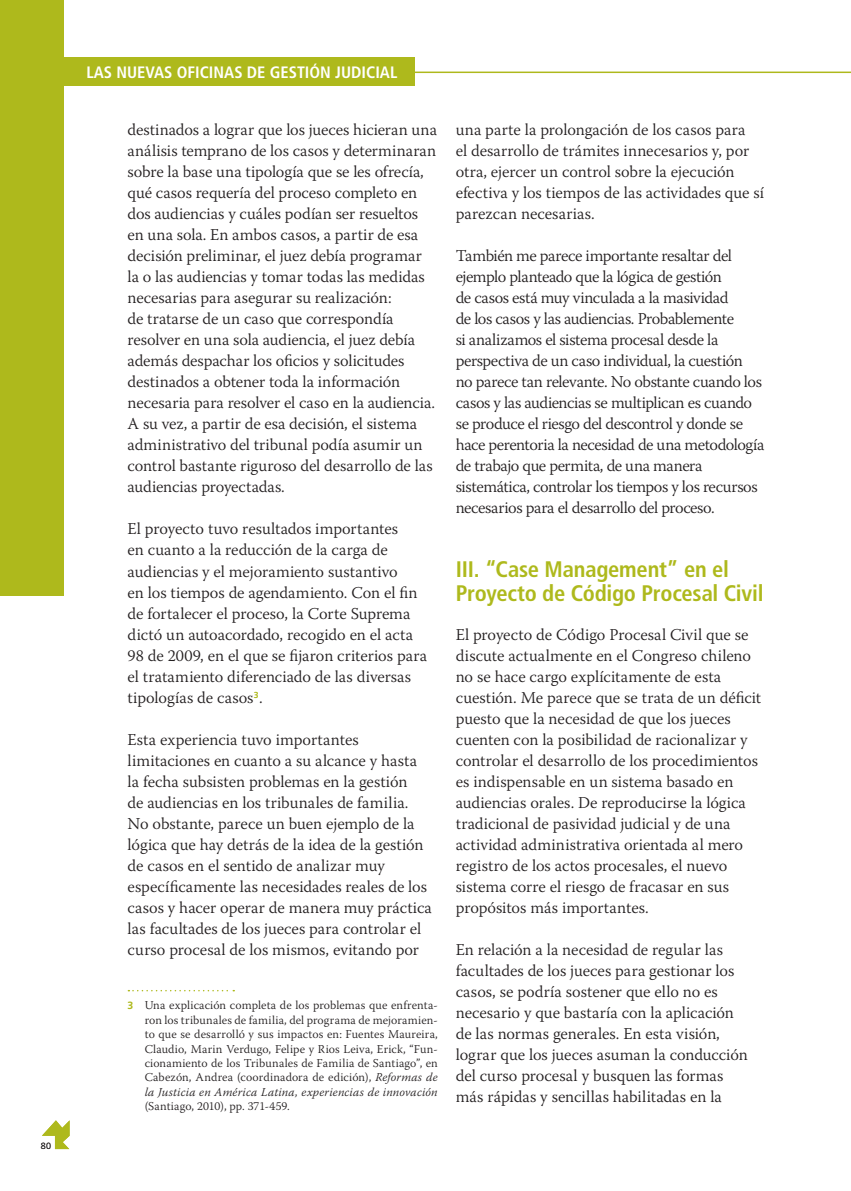
<style>
.page{position:relative;width:851px;height:1191px;background:#fff}
.page>*{position:absolute;margin:0;border:0;box-sizing:border-box;transform-origin:0 0}
.titulo_1{font:700 condensed 22.5px/24px "Frutiger LT Std";letter-spacing:-.01em;color:#aeb91c}
.texto_galera_1er_par{font:300 16.5px/21px "Warnock Pro";letter-spacing:-.005em;color:#231f20}
.texto_galera_1er_par-2{font:300 16.5px/21px "Warnock Pro";letter-spacing:-.025em;color:#231f20}
.t1{font:700 condensed 16.5px "Frutiger LT Std";color:#fff}
.nota_al_pie{font:300 12px/14.4px "Warnock Pro";letter-spacing:.005em;color:#231f20;text-align:justify}
.t2{font:300 9px "Frutiger LT Std";color:#231f20}
.s1{font-family:"Frutiger LT Std";font-weight:700;font-size:10.5px;color:#aeb91c}
.s2{font-style:italic}
</style>
<div class="page">
<hr style="left:0;top:72px;width:850px;height:1px;background:#aeb91c">
<svg style="left:42px;top:1120px;width:28px;height:29px"></svg>
<div style="left:0;top:0;width:64px;height:595px;background:#aeb91c"></div>
<div style="left:0;top:57px;width:415px;height:29px;background:#aeb91c"></div>
<svg style="left:128px;top:990px;width:106px;height:1px"></svg>
<p class="t2" style="left:41px;top:1140px;width:12px">80</p>
<p class="t1" style="left:86px;top:62px;width:312px">LAS NUEVAS OFICINAS DE GESTIÓN JUDICIAL</p>
<p class="texto_galera_1er_par" style="left:128px;top:119px;width:311px">destinados a lograr que los jueces hicieran una análisis temprano de los casos y determinaran sobre la base una tipología que se les ofrecía, qué casos requería del proceso completo en dos audiencias y cuáles podían ser resueltos en una sola. En ambos casos, a partir de esa decisión preliminar, el juez debía programar la o las audiencias y tomar todas las medidas necesarias para asegurar su realización:<br>de tratarse de un caso que correspondía resolver en una sola audiencia, el juez debía además despachar los oficios y solicitudes destinados a obtener toda la información necesaria para resolver el caso en la audiencia.<br>A su vez, a partir de esa decisión, el sistema administrativo del tribunal podía asumir un control bastante riguroso del desarrollo de las audiencias proyectadas.</p>
<p class="texto_galera_1er_par" style="left:128px;top:518px;width:301px">El proyecto tuvo resultados importantes<br>en cuanto a la reducción de la carga de audiencias y el mejoramiento sustantivo<br>en los tiempos de agendamiento. Con el fin de fortalecer el proceso, la Corte Suprema dictó un autoacordado, recogido en el acta 98 de 2009, en el que se fijaron criterios para el tratamiento diferenciado de las diversas tipologías de casos<sup>3</sup>.</p>
<p class="texto_galera_1er_par" style="left:128px;top:728px;width:306px">Esta experiencia tuvo importantes limitaciones en cuanto a su alcance y hasta la fecha subsisten problemas en la gestión<br>de audiencias en los tribunales de familia.<br>No obstante, parece un buen ejemplo de la lógica que hay detrás de la idea de la gestión de casos en el sentido de analizar muy específicamente las necesidades reales de los casos y hacer operar de manera muy práctica las facultades de los jueces para controlar el curso procesal de los mismos, evitando por</p>
<p class="nota_al_pie" style="left:145px;top:998px;width:294px;text-indent:-17px"><span class="s1">3</span> Una explicación completa de los problemas que enfrenta&shy;ron los tribunales de familia, del programa de mejoramien&shy;to que se desarrolló y sus impactos en: Fuentes Maureira, Claudio, Marin Verdugo, Felipe y Rios Leiva, Erick, “Fun&shy;cionamiento de los Tribunales de Familia de Santiago”, en Cabezón, Andrea (coordinadora de edición), <span class="s2">Reformas de la Justicia en América Latina, experiencias de innovación </span>(Santiago, 2010), pp. 371-459.</p>
<p class="texto_galera_1er_par" style="left:455px;top:119px;width:309px">una parte la prolongación de los casos para<br>el desarrollo de trámites innecesarios y, por otra, ejercer un control sobre la ejecución efectiva y los tiempos de las actividades que sí parezcan necesarias.</p>
<p class="texto_galera_1er_par-2" style="left:455px;top:245px;width:310px">También me parece importante resaltar del ejemplo planteado que la lógica de gestión<br>de casos está muy vinculada a la masividad<br>de los casos y las audiencias. Probablemente<br>si analizamos el sistema procesal desde la perspectiva de un caso individual, la cuestión<br>no parece tan relevante. No obstante cuando los casos y las audiencias se multiplican es cuando se produce el riesgo del descontrol y donde se hace perentoria la necesidad de una metodología de trabajo que permita, de una manera sistemática, controlar los tiempos y los recursos necesarios para el desarrollo del proceso.</p>
<p class="titulo_1" style="left:455px;top:557px;width:309px">III. “Case Management” en el<br>Proyecto de Código Procesal Civil</p>
<p class="texto_galera_1er_par" style="left:455px;top:623px;width:307px">El proyecto de Código Procesal Civil que se discute actualmente en el Congreso chileno no se hace cargo explícitamente de esta cuestión. Me parece que se trata de un déficit puesto que la necesidad de que los jueces cuenten con la posibilidad de racionalizar y controlar el desarrollo de los procedimientos es indispensable en un sistema basado en audiencias orales. De reproducirse la lógica tradicional de pasividad judicial y de una actividad administrativa orientada al mero registro de los actos procesales, el nuevo sistema corre el riesgo de fracasar en sus propósitos más importantes.</p>
<p class="texto_galera_1er_par" style="left:455px;top:938px;width:293px">En relación a la necesidad de regular las facultades de los jueces para gestionar los casos, se podría sostener que ello no es necesario y que bastaría con la aplicación de las normas generales. En esta visión, lograr que los jueces asuman la conducción del curso procesal y busquen las formas más rápidas y sencillas habilitadas en la</p>
</div>
